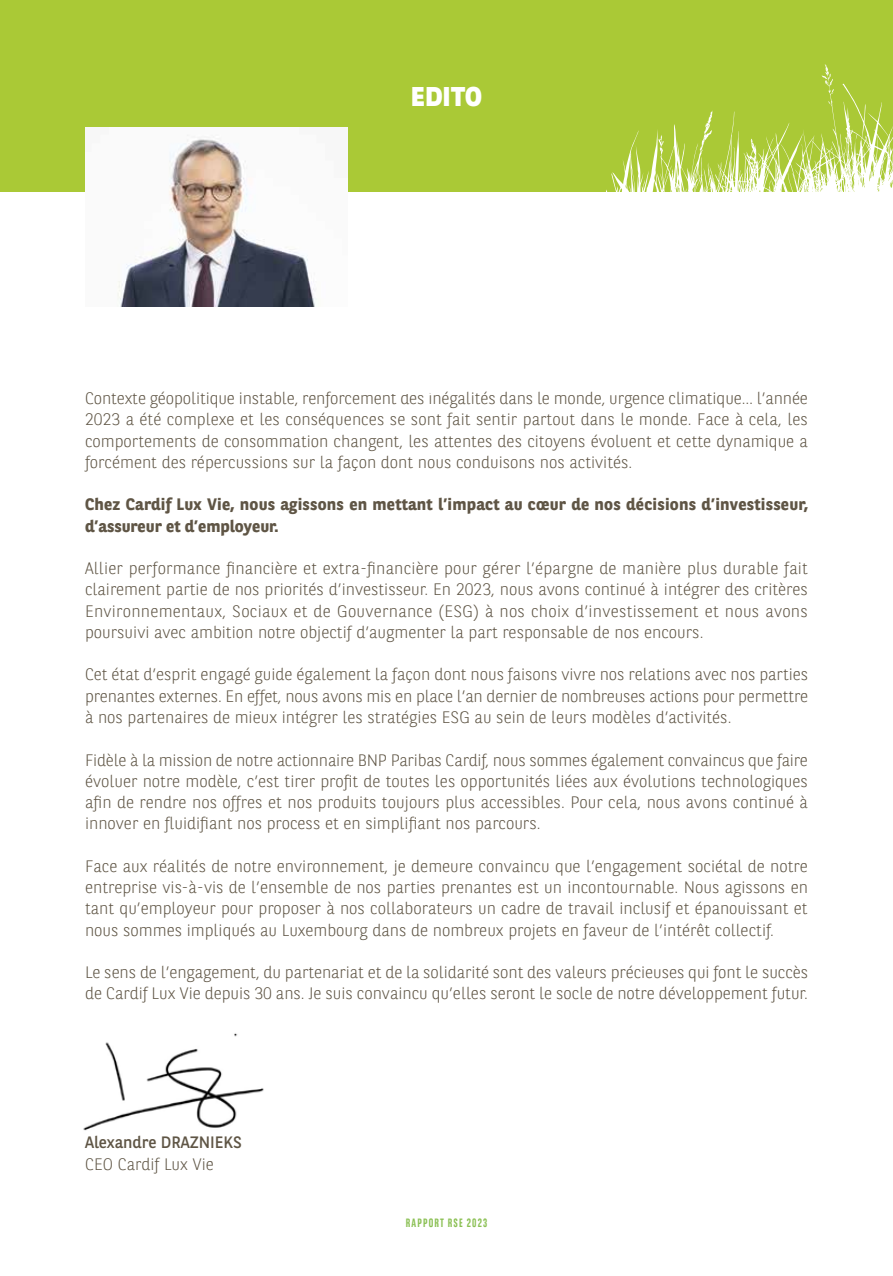
<style>
.page{position:relative;width:893px;height:1276px;background:#fff}
.page>*{position:absolute;margin:0;border:0;box-sizing:border-box;transform-origin:0 0}
.t1{font:800 27px "BNPP Sans";color:#fff}
.t2{font:300 16.5px/21.3px "BNPP Sans";color:#5f5545;text-align:justify}
.t3{font:700 16.5px/21.3px "BNPP Sans";letter-spacing:.015em;color:#5f5545}
.t4{font:16.5px "BNPP Sans";color:#5f5545}
.t5{font:700 12px "BNPP Sans Condensed";letter-spacing:.1em;color:#8bc054}
</style>
<div class="page">
<img style="left:83px;top:1033px;width:181px;height:98px">
<div style="left:0;top:0;width:893px;height:191px;background:#aac936"></div>
<svg style="left:606px;top:64px;width:287px;height:128px"></svg>
<img style="left:85px;top:128px;width:263px;height:178px">
<h1 class="t1" style="left:411px;top:78px;width:73px">EDITO</h1>
<p class="t2" style="left:85px;top:387px;width:724px">Contexte géopolitique instable, renforcement des inégalités dans le monde, urgence climatique… l’année 2023 a été complexe et les conséquences se sont fait sentir partout dans le monde. Face à cela, les comportements de consommation changent, les attentes des citoyens évoluent et cette dynamique a forcément des répercussions sur la façon dont nous conduisons nos activités.</p>
<p class="t3" style="left:85px;top:493px;width:724px">Chez Cardif Lux Vie, nous agissons en mettant l’impact au cœur de nos décisions d’investisseur, d’assureur et d’employeur.</p>
<p class="t2" style="left:85px;top:557px;width:724px">Allier performance financière et extra-financière pour gérer l’épargne de manière plus durable fait clairement partie de nos priorités d’investisseur. En 2023, nous avons continué à intégrer des critères Environnementaux, Sociaux et de Gouvernance (ESG) à nos choix d’investissement et nous avons poursuivi avec ambition notre objectif d’augmenter la part responsable de nos encours.</p>
<p class="t2" style="left:85px;top:663px;width:725px">Cet état d’esprit engagé guide également la façon dont nous faisons vivre nos relations avec nos parties prenantes externes. En effet, nous avons mis en place l’an dernier de nombreuses actions pour permettre à nos partenaires de mieux intégrer les stratégies ESG au sein de leurs modèles d’activités.</p>
<p class="t2" style="left:85px;top:748px;width:724px">Fidèle à la mission de notre actionnaire BNP Paribas Cardif, nous sommes également convaincus que faire évoluer notre modèle, c’est tirer profit de toutes les opportunités liées aux évolutions technologiques afin de rendre nos offres et nos produits toujours plus accessibles. Pour cela, nous avons continué à innover en fluidifiant nos process et en simplifiant nos parcours.</p>
<p class="t2" style="left:85px;top:854px;width:724px">Face aux réalités de notre environnement, je demeure convaincu que l’engagement sociétal de notre entreprise vis-à-vis de l’ensemble de nos parties prenantes est un incontournable. Nous agissons en tant qu’employeur pour proposer à nos collaborateurs un cadre de travail inclusif et épanouissant et nous sommes impliqués au Luxembourg dans de nombreux projets en faveur de l’intérêt collectif.</p>
<p class="t2" style="left:85px;top:961px;width:725px">Le sens de l’engagement, du partenariat et de la solidarité sont des valeurs précieuses qui font le succès de Cardif Lux Vie depuis 30 ans. Je suis convaincu qu’elles seront le socle de notre développement futur.</p>
<p class="t4" style="left:85px;top:1131px;width:158px">Alexandre DRAZNIEKS</p>
<p class="t2" style="left:85px;top:1152px;width:130px">CEO Cardif Lux Vie</p>
<p class="t5" style="left:406px;top:1216px;width:83px">RAPPORT RSE 2023</p>
</div>
